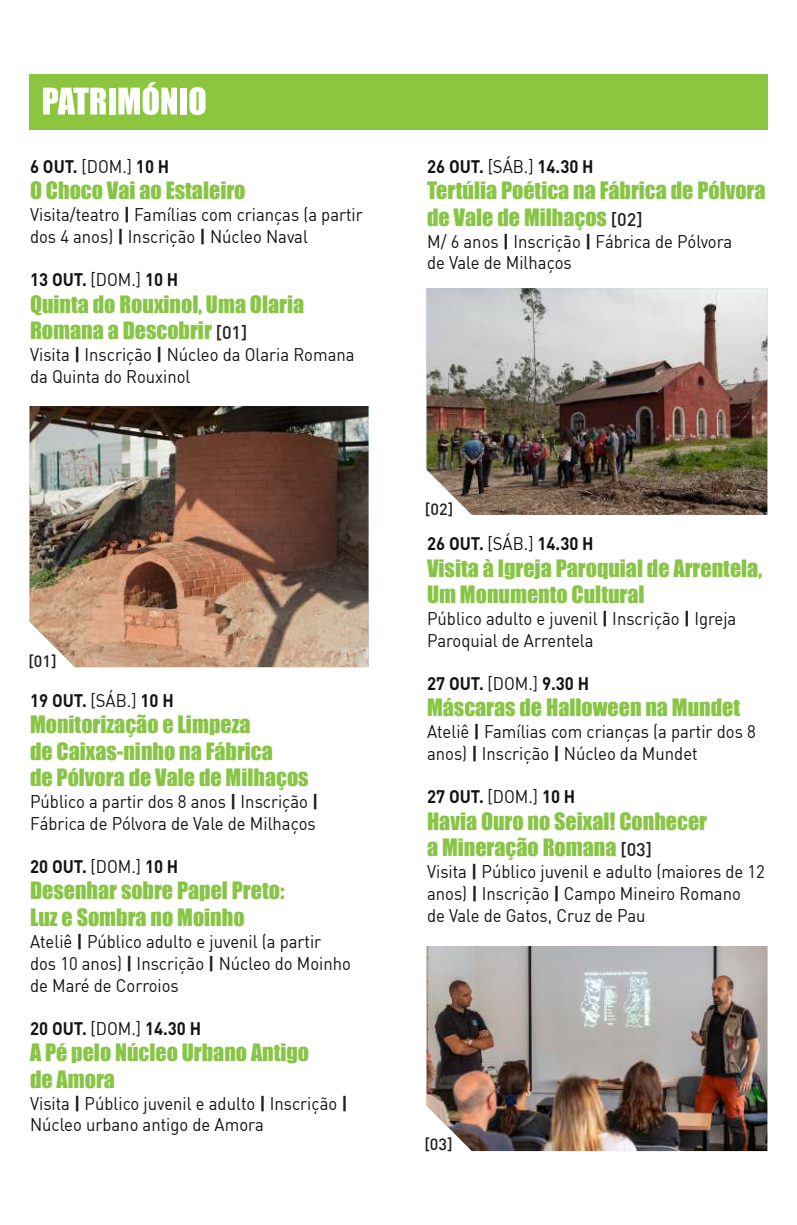
<style>
.page{position:relative;width:797px;height:1225px;background:#fff}
.page>*{position:absolute;margin:0;border:0;box-sizing:border-box;transform-origin:0 0}
.t1{font:22px/26.4px "Impact";color:#88c546}
.t2{font:18px/21.6px "DIN";color:#121312;scale:.92 1}
.t3{font:700 18px "DIN";color:#121312;scale:.92 1}
.t4{font:500 16px "DIN";color:#231f20}
.s1{font-weight:400}
.s2{font-weight:700;color:#231f20}
.s3{font-family:"DIN";font-weight:500;font-size:18px;color:#231f20}
</style>
<div class="page">
<div style="left:29px;top:74px;width:738px;height:55px;background:#8bc63e"></div>
<img style="left:426px;top:946px;width:341px;height:205px">
<img style="left:30px;top:406px;width:338px;height:261px">
<img style="left:426px;top:288px;width:341px;height:227px">
<svg style="left:43px;top:88px;width:63px;height:26px"></svg>
<div style="left:109px;top:88px;width:6px;height:26px;background:#fff"></div>
<svg style="left:118px;top:82px;width:59px;height:33px"></svg>
<div style="left:180px;top:88px;width:7px;height:26px;background:#fff"></div>
<svg style="left:189px;top:87px;width:16px;height:28px"></svg>
<p class="t3" style="left:30px;top:154px;width:153px">6 OUT. <span class="s1">[DOM.]</span> 10 H</p>
<p class="t1" style="left:30px;top:177px;width:217px">O Choco Vai ao Estaleiro</p>
<p class="t2" style="left:30px;top:203px;width:363px">Visita/teatro <span class="s2">|</span> Famílias com crianças (a partir dos 4 anos) <span class="s2">|</span> Inscrição <span class="s2">|</span> Núcleo Naval</p>
<p class="t3" style="left:30px;top:268px;width:163px">13 OUT. <span class="s1">[DOM.]</span> 10 H</p>
<p class="t1" style="left:30px;top:290px;width:275px">Quinta do Rouxinol, Uma Olaria<br>Romana a Descobrir <span class="s3">[01]</span></p>
<p class="t2" style="left:30px;top:344px;width:354px">Visita <span class="s2">|</span> Inscrição <span class="s2">|</span> Núcleo da Olaria Romana da Quinta do Rouxinol</p>
<p class="t4" style="left:28px;top:651px;width:30px">[01]</p>
<p class="t3" style="left:30px;top:688px;width:158px">19 OUT. <span class="s1">[SÁB.]</span> 10 H</p>
<p class="t1" style="left:30px;top:711px;width:280px">Monitorização e Limpeza<br>de Caixas-ninho na Fábrica<br>de Pólvora de Vale de Milhaços</p>
<p class="t2" style="left:30px;top:790px;width:315px">Público a partir dos 8 anos <span class="s2">|</span> Inscrição <span class="s2">|<br></span>Fábrica de Pólvora de Vale de Milhaços</p>
<p class="t3" style="left:30px;top:854px;width:163px">20 OUT. <span class="s1">[DOM.]</span> 10 H</p>
<p class="t1" style="left:30px;top:877px;width:256px">Desenhar sobre Papel Preto:<br>Luz e Sombra no Moinho</p>
<p class="t2" style="left:30px;top:930px;width:350px">Ateliê <span class="s2">|</span> Público adulto e juvenil (a partir dos 10 anos) <span class="s2">|</span> Inscrição <span class="s2">|</span> Núcleo do Moinho de Maré de Corroios</p>
<p class="t3" style="left:30px;top:1016px;width:187px">20 OUT. <span class="s1">[DOM.]</span> 14.30 H</p>
<p class="t1" style="left:30px;top:1038px;width:280px">A Pé pelo Núcleo Urbano Antigo de Amora</p>
<p class="t2" style="left:30px;top:1092px;width:347px">Visita <span class="s2">|</span> Público juvenil e adulto <span class="s2">|</span> Inscrição <span class="s2">|<br></span>Núcleo urbano antigo de Amora</p>
<p class="t3" style="left:427px;top:154px;width:182px">26 OUT. <span class="s1">[SÁB.]</span> 14.30 H</p>
<p class="t1" style="left:427px;top:177px;width:340px">Tertúlia Poética na Fábrica de Pólvora de Vale de Milhaços <span class="s3">[02]</span></p>
<p class="t2" style="left:427px;top:230px;width:333px">M/ 6 anos <span class="s2">|</span> Inscrição <span class="s2">|</span> Fábrica de Pólvora de Vale de Milhaços</p>
<p class="t4" style="left:425px;top:498px;width:30px">[02]</p>
<p class="t3" style="left:427px;top:532px;width:182px">26 OUT. <span class="s1">[SÁB.]</span> 14.30 H</p>
<p class="t1" style="left:427px;top:554px;width:336px">Visita à Igreja Paroquial de Arrentela,<br>Um Monumento Cultural</p>
<p class="t2" style="left:427px;top:607px;width:337px">Público adulto e juvenil <span class="s2">|</span> Inscrição <span class="s2">|</span> Igreja<br>Paroquial de Arrentela</p>
<p class="t3" style="left:427px;top:671px;width:178px">27 OUT. <span class="s1">[DOM.]</span> 9.30 H</p>
<p class="t1" style="left:427px;top:694px;width:314px">Máscaras de Halloween na Mundet</p>
<p class="t2" style="left:427px;top:720px;width:358px">Ateliê <span class="s2">|</span> Famílias com crianças (a partir dos 8 anos) <span class="s2">|</span> Inscrição <span class="s2">|</span> Núcleo da Mundet</p>
<p class="t3" style="left:427px;top:785px;width:163px">27 OUT. <span class="s1">[DOM.]</span> 10 H</p>
<p class="t1" style="left:427px;top:807px;width:281px">Havia Ouro no Seixal! Conhecer a Mineração Romana <span class="s3">[03]</span></p>
<p class="t2" style="left:427px;top:860px;width:368px">Visita <span class="s2">|</span> Público juvenil e adulto (maiores de 12 anos) <span class="s2">|</span> Inscrição <span class="s2">|</span> Campo Mineiro Romano<br>de Vale de Gatos, Cruz de Pau</p>
<p class="t4" style="left:424px;top:1133px;width:30px">[03]</p>
</div>
